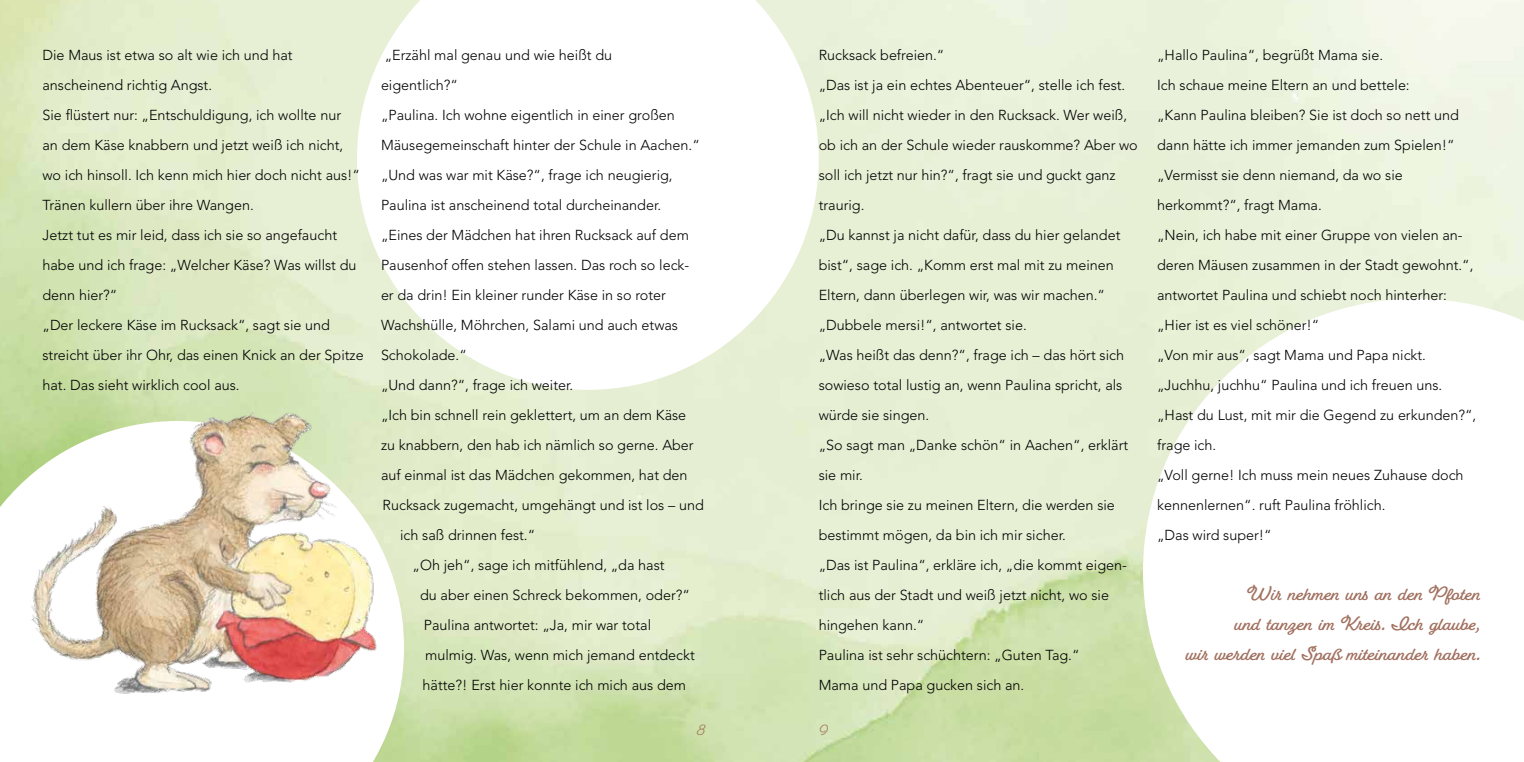
<style>
.page{position:relative;width:1524px;height:762px;background:#fff}
.page>*{position:absolute;margin:0;border:0;box-sizing:border-box;transform-origin:0 0}
.t1{font:700 17.5px/30px "Fairwater Script";letter-spacing:-.02em;color:#a27160;text-align:right}
.t2{font:15px "Fairwater Script";color:#a27160}
.t3{font:300 14.38px/30px "Avenir LT Std";color:#000}
</style>
<div class="page">
<svg style="left:357px;top:0;width:462px;height:390px"></svg>
<svg style="left:0;top:421px;width:404px;height:341px"></svg>
<svg style="left:1143px;top:299px;width:381px;height:463px"></svg>
<img style="left:22px;top:400px;width:365px;height:308px">
<p class="t3" style="left:43px;top:40px;width:323px">Die Maus ist etwa so alt wie ich und hat anscheinend richtig Angst.<br>Sie flüstert nur: „Entschuldigung, ich wollte nur<br>an dem Käse knabbern und jetzt weiß ich nicht, wo ich hinsoll. Ich kenn mich hier doch nicht aus!“ Tränen kullern über ihre Wangen.<br>Jetzt tut es mir leid, dass ich sie so angefaucht habe und ich frage: „Welcher Käse? Was willst du denn hier?“<br>„Der leckere Käse im Rucksack“, sagt sie und streicht über ihr Ohr, das einen Knick an der Spitze hat. Das sieht wirklich cool aus.</p>
<p class="t3" style="left:385px;top:40px;width:229px">„Erzähl mal genau und wie heißt du</p>
<p class="t3" style="left:381px;top:70px;width:78px">eigentlich?“</p>
<p class="t3" style="left:381px;top:100px;width:295px">„Paulina. Ich wohne eigentlich in einer großen</p>
<p class="t3" style="left:381px;top:130px;width:320px">Mäusegemeinschaft hinter der Schule in Aachen.“</p>
<p class="t3" style="left:381px;top:160px;width:293px">„Und was war mit Käse?“, frage ich neugierig,</p>
<p class="t3" style="left:381px;top:190px;width:282px">Paulina ist anscheinend total durcheinander.</p>
<p class="t3" style="left:381px;top:220px;width:309px">„Eines der Mädchen hat ihren Rucksack auf dem</p>
<p class="t3" style="left:381px;top:250px;width:310px">Pausenhof offen stehen lassen. Das roch so leck-</p>
<p class="t3" style="left:381px;top:280px;width:286px">er da drin! Ein kleiner runder Käse in so roter</p>
<p class="t3" style="left:381px;top:310px;width:298px">Wachshülle, Möhrchen, Salami und auch etwas</p>
<p class="t3" style="left:381px;top:340px;width:87px">Schokolade.“</p>
<p class="t3" style="left:381px;top:370px;width:194px">„Und dann?“, frage ich weiter.</p>
<p class="t3" style="left:381px;top:400px;width:307px">„Ich bin schnell rein geklettert, um an dem Käse</p>
<p class="t3" style="left:381px;top:430px;width:314px">zu knabbern, den hab ich nämlich so gerne. Aber</p>
<p class="t3" style="left:381px;top:460px;width:308px">auf einmal ist das Mädchen gekommen, hat den</p>
<p class="t3" style="left:383px;top:490px;width:323px">Rucksack zugemacht, umgehängt und ist los – und</p>
<p class="t3" style="left:400px;top:520px;width:137px">ich saß drinnen fest.“</p>
<p class="t3" style="left:413px;top:550px;width:254px">„Oh jeh“, sage ich mitfühlend, „da hast</p>
<p class="t3" style="left:420px;top:580px;width:271px">du aber einen Schreck bekommen, oder?“</p>
<p class="t3" style="left:424px;top:610px;width:229px">Paulina antwortet: „Ja, mir war total</p>
<p class="t3" style="left:425px;top:640px;width:271px">mulmig. Was, wenn mich jemand entdeckt</p>
<p class="t3" style="left:423px;top:670px;width:265px">hätte?! Erst hier konnte ich mich aus dem</p>
<p class="t3" style="left:819px;top:40px;width:321px">Rucksack befreien.“<br>„Das ist ja ein echtes Abenteuer“, stelle ich fest. „Ich will nicht wieder in den Rucksack. Wer weiß, ob ich an der Schule wieder rauskomme? Aber wo soll ich jetzt nur hin?“, fragt sie und guckt ganz traurig.<br>„Du kannst ja nicht dafür, dass du hier gelandet bist“, sage ich. „Komm erst mal mit zu meinen Eltern, dann überlegen wir, was wir machen.“ „Dubbele mersi!“, antwortet sie.<br>„Was heißt das denn?“, frage ich – das hört sich sowieso total lustig an, wenn Paulina spricht, als würde sie singen.<br>„So sagt man „Danke schön“ in Aachen“, erklärt sie mir.<br>Ich bringe sie zu meinen Eltern, die werden sie bestimmt mögen, da bin ich mir sicher.<br>„Das ist Paulina“, erkläre ich, „die kommt eigen&shy;tlich aus der Stadt und weiß jetzt nicht, wo sie hingehen kann.“<br>Paulina ist sehr schüchtern: „Guten Tag.“<br>Mama und Papa gucken sich an.</p>
<p class="t3" style="left:1157px;top:40px;width:321px">„Hallo Paulina“, begrüßt Mama sie.<br>Ich schaue meine Eltern an und bettele:<br>„Kann Paulina bleiben? Sie ist doch so nett und dann hätte ich immer jemanden zum Spielen!“ „Vermisst sie denn niemand, da wo sie herkommt?“, fragt Mama.<br>„Nein, ich habe mit einer Gruppe von vielen an&shy;deren Mäusen zusammen in der Stadt gewohnt.“, antwortet Paulina und schiebt noch hinterher: „Hier ist es viel schöner!“<br>„Von mir aus“, sagt Mama und Papa nickt. „Juchhu, juchhu“ Paulina und ich freuen uns. „Hast du Lust, mit mir die Gegend zu erkunden?“, frage ich.<br>„Voll gerne! Ich muss mein neues Zuhause doch kennenlernen“. ruft Paulina fröhlich.<br>„Das wird super!“</p>
<p class="t1" style="left:1185px;top:579px;width:297px">Wir nehmen uns an den Pfoten<br>und tanzen im Kreis. Ich glaube,<br>wir werden viel Spaß miteinander haben.</p>
<p class="t2" style="left:697px;top:721px;width:10px">8</p>
<p class="t2" style="left:819px;top:721px;width:11px">9</p>
</div>
